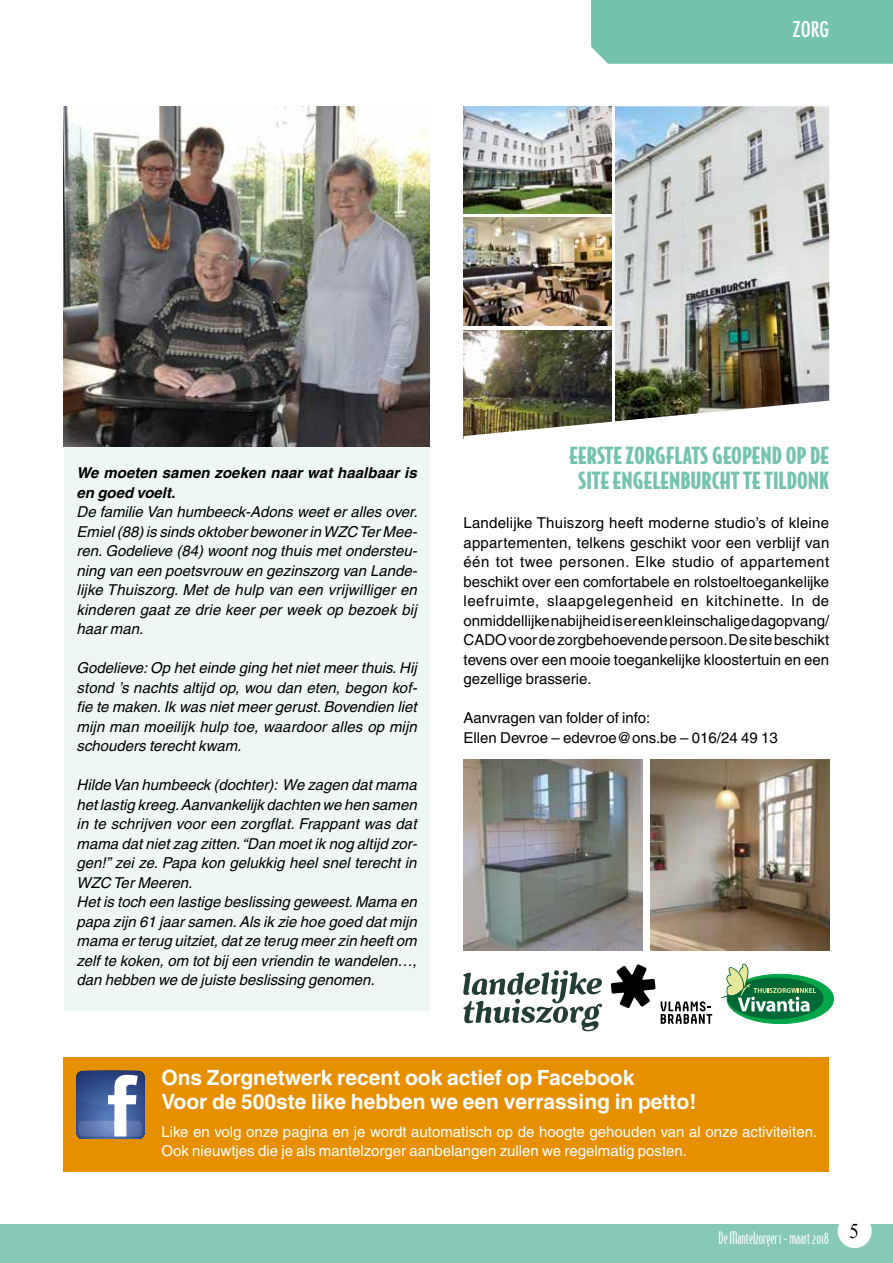
<style>
.page{position:relative;width:893px;height:1263px;background:#fff}
.page>*{position:absolute;margin:0;border:0;box-sizing:border-box;transform-origin:0 0}
.t1{font:900 22.5px/25.5px "Bodega Sans";color:#74c3af;text-align:center}
.t2{font:700 21px/23.7px "Helvetica";color:#fff}
.t3{font:condensed 21px "Futura";color:#fff}
.t4{font:21px "Times New Roman";color:#000;scale:.9 1}
.t5{font:16.5px "Bodega Sans Light Oldstyle";color:#fff}
.t6{font:italic 15px/19.5px "Helvetica";color:#000;text-align:justify}
.t7{font:15px/19.5px "Helvetica";color:#000;text-align:justify}
.t8{font:15px/19.5px "Helvetica";color:#fff}
.t9{font:italic 700 15px/19.5px "Helvetica";letter-spacing:.005em;color:#000}
</style>
<div class="page">
<div style="left:0;top:1225px;width:893px;height:38px;background:#87c9b7"></div>
<div style="left:591px;top:0;width:302px;height:64px;background:#74c3af"></div>
<div style="left:64px;top:106px;width:365px;height:905px;background:#eef7f4"></div>
<img style="left:64px;top:106px;width:365px;height:340px">
<img style="left:615px;top:106px;width:214px;height:295px">
<svg style="left:463px;top:106px;width:149px;height:295px"></svg>
<img style="left:463px;top:218px;width:148px;height:107px">
<img style="left:463px;top:106px;width:148px;height:108px">
<img style="left:463px;top:331px;width:148px;height:70px">
<img style="left:463px;top:401px;width:361px;height:38px">
<img style="left:463px;top:759px;width:179px;height:191px">
<img style="left:651px;top:759px;width:178px;height:191px">
<div style="left:64px;top:1057px;width:765px;height:115px;background:#e69000"></div>
<svg style="left:77px;top:1071px;width:67px;height:68px"></svg>
<svg style="left:463px;top:971px;width:139px;height:60px"></svg>
<svg style="left:611px;top:964px;width:101px;height:60px"></svg>
<div style="left:727px;top:974px;width:107px;height:49px;background:#04a64a;border-radius:50%"></div>
<div style="left:729px;top:979px;width:93px;height:39px;background:#006935;border-radius:50%"></div>
<div style="left:727px;top:978px;width:97px;height:41px;border:3px solid #006935;border-radius:50%"></div>
<svg style="left:721px;top:963px;width:95px;height:49px"></svg>
<div style="left:838px;top:1214px;width:34px;height:34px;background:#fff;border-radius:50%"></div>
<h2 class="t3" style="left:792px;top:16px;width:38px">ZORG</h2>
<p class="t9" style="left:77px;top:463px;width:342px">We moeten samen zoeken naar wat haalbaar is en goed voelt.</p>
<p class="t6" style="left:77px;top:502px;width:343px">De familie Van humbeeck-Adons weet er alles over.<br>Emiel (88) is sinds oktober bewoner in WZC Ter Mee&shy;ren. Godelieve (84) woont nog thuis met ondersteu&shy;ning van een poetsvrouw en gezinszorg van Lande&shy;lijke Thuiszorg. Met de hulp van een vrijwilliger en kinderen gaat ze drie keer per week op bezoek bij haar man.</p>
<p class="t6" style="left:77px;top:658px;width:342px">Godelieve: Op het einde ging het niet meer thuis. Hij stond ’s nachts altijd op, wou dan eten, begon kof&shy;fie te maken. Ik was niet meer gerust. Bovendien liet mijn man moeilijk hulp toe, waardoor alles op mijn schouders terecht kwam.</p>
<p class="t6" style="left:77px;top:775px;width:342px;text-align:left">Hilde Van humbeeck (dochter): We zagen dat mama het lastig kreeg. Aanvankelijk dachten we hen samen in te schrijven voor een zorgflat. Frappant was dat mama dat niet zag zitten. “Dan moet ik nog altijd zor&shy;gen!” zei ze. Papa kon gelukkig heel snel terecht in WZC Ter Meeren.<br>Het is toch een lastige beslissing geweest. Mama en papa zijn 61 jaar samen. Als ik zie hoe goed dat mijn mama er terug uitziet, dat ze terug meer zin heeft om zelf te koken, om tot bij een vriendin te wandelen…, dan hebben we de juiste beslissing genomen.</p>
<h1 class="t1" style="left:570px;top:441px;width:261px">EERSTE ZORGFLATS GEOPEND OP DE<br>SITE ENGELENBURCHT TE TILDONK</h1>
<p class="t7" style="left:463px;top:513px;width:367px">Landelijke Thuiszorg heeft moderne studio’s of kleine appartementen, telkens geschikt voor een verblijf van één tot twee personen. Elke studio of appartement beschikt over een comfortabele en rolstoeltoegankelijke leefruimte, slaapgelegenheid en kitchinette. In de onmiddellijke nabijheid is er een kleinschalige dagopvang/ CADO voor de zorgbehoevende persoon. De site beschikt tevens over een mooie toegankelijke kloostertuin en een gezellige brasserie.</p>
<p class="t7" style="left:463px;top:708px;width:316px">Aanvragen van folder of info:<br>Ellen Devroe – edevroe@ons.be – 016/24 49 13</p>
<h2 class="t2" style="left:161px;top:1065px;width:536px">Ons Zorgnetwerk recent ook actief op Facebook<br>Voor de 500ste like hebben we een verrassing in petto!</h2>
<p class="t8" style="left:161px;top:1122px;width:657px">Like en volg onze pagina en je wordt automatisch op de hoogte gehouden van al onze activiteiten.<br>Ook nieuwtjes die je als mantelzorger aanbelangen zullen we regelmatig posten.</p>
<p class="t5" style="left:719px;top:1228px;width:112px">De Mantelzorger 1 - maart 2018</p>
<h2 class="t4" style="left:849px;top:1217px;width:12px">5</h2>
</div>
